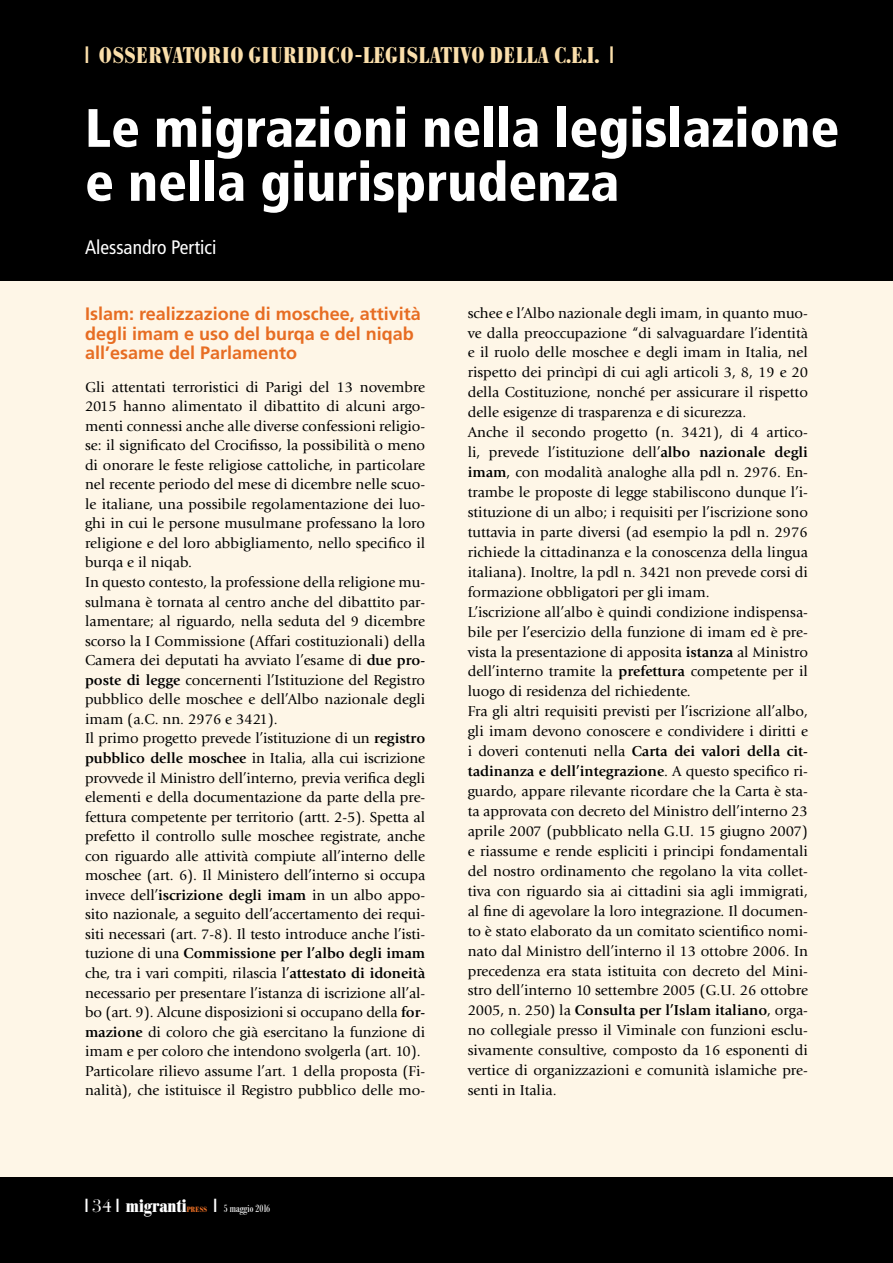
<style>
.page{position:relative;width:893px;height:1263px;background:#fef6e7}
.page>*{position:absolute;margin:0;border:0;box-sizing:border-box;transform-origin:0 0}
.t1{font:900 condensed 54px/54px "Frutiger";color:#fff}
.t2{font:700 condensed 22.5px "Bodoni BE";letter-spacing:.04em;color:#fbdfab}
.t3{font:condensed 19.5px "Frutiger";color:#fff}
.t4{font:700 18px/19.5px "Frutiger";color:#e76d23}
.t5{font:700 condensed 18px "Bodoni BE";color:#fff}
.t6{font:15px/20px "Giovanni";color:#000}
.t7{font:condensed 10.5px "Bodoni BE";color:#fff}
.t8{font:700 condensed 7.5px "Bodoni BE";letter-spacing:.04em;color:#e76d23}
.s1{font-family:"False Positive BRK";font-weight:400;font-stretch:normal}
.s2{font-weight:700}
.s3{font-family:"Bauer Bodoni Std";font-weight:400;font-stretch:normal}
.s4{font-family:"False Positive BRK";font-stretch:normal;font-size:18px}
</style>
<div class="page">
<div style="left:0;top:0;width:893px;height:281px;background:#000"></div>
<div style="left:0;top:1178px;width:893px;height:85px;background:#000"></div>
<h2 class="t2" style="left:85px;top:43px;width:530px"><span class="s1">1</span> OSSERVATORIO GIURIDICO-LEGISLATIVO DELLA C.E.I. <span class="s1">1</span></h2>
<h1 class="t1" style="left:85px;top:101px;width:756px">Le migrazioni nella legislazione e nella giurisprudenza</h1>
<h3 class="t3" style="left:85px;top:236px;width:133px">Alessandro Pertici</h3>
<p class="t4" style="left:85px;top:304px;width:337px">Islam: realizzazione di moschee, attività degli imam e uso del burqa e del niqab all’esame del Parlamento</p>
<p class="t6" style="left:85px;top:377px;width:342px;line-height:19.5px">Gli attentati terroristici di Parigi del 13 novembre 2015 hanno alimentato il dibattito di alcuni argo&shy;menti connessi anche alle diverse confessioni religio&shy;se: il significato del Crocifisso, la possibilità o meno di onorare le feste religiose cattoliche, in particolare nel recente periodo del mese di dicembre nelle scuo&shy;le italiane, una possibile regolamentazione dei luo&shy;ghi in cui le persone musulmane professano la loro religione e del loro abbigliamento, nello specifico il burqa e il niqab.<br>In questo contesto, la professione della religione mu&shy;sulmana è tornata al centro anche del dibattito par&shy;lamentare; al riguardo, nella seduta del 9 dicembre scorso la I Commissione (Affari costituzionali) della Camera dei deputati ha avviato l’esame di <span class="s2">due pro&shy;poste di legge</span> concernenti l’Istituzione del Registro pubblico delle moschee e dell’Albo nazionale degli imam (a.C. nn. 2976 e 3421).<br>Il primo progetto prevede l’istituzione di un <span class="s2">registro pubblico delle moschee</span> in Italia, alla cui iscrizione provvede il Ministro dell’interno, previa verifica degli elementi e della documentazione da parte della pre&shy;fettura competente per territorio (artt. 2-5). Spetta al prefetto il controllo sulle moschee registrate, anche con riguardo alle attività compiute all’interno delle moschee (art. 6). Il Ministero dell’interno si occupa invece dell’<span class="s2">iscrizione degli imam</span> in un albo appo&shy;sito nazionale, a seguito dell’accertamento dei requi&shy;siti necessari (art. 7-8). Il testo introduce anche l’isti&shy;tuzione di una <span class="s2">Commissione per l’albo degli imam </span>che, tra i vari compiti, rilascia l’<span class="s2">attestato di idoneità </span>necessario per presentare l’istanza di iscrizione all’al&shy;bo (art. 9). Alcune disposizioni si occupano della <span class="s2">for&shy;mazione</span> di coloro che già esercitano la funzione di imam e per coloro che intendono svolgerla (art. 10).<br>Particolare rilievo assume l’art. 1 della proposta (Fi&shy;nalità), che istituisce il Registro pubblico delle mo-</p>
<p class="t5" style="left:85px;top:1196px;width:103px"><span class="s1">1</span> <span class="s3">34</span> <span class="s1">1</span> migranti</p>
<p class="t8" style="left:187px;top:1205px;width:22px">PRESS</p>
<p class="t7" style="left:214px;top:1203px;width:58px"><span class="s4">1</span> 5 maggio 2016</p>
<p class="t6" style="left:468px;top:303px;width:342px">schee e l’Albo nazionale degli imam, in quanto muo&shy;ve dalla preoccupazione “di salvaguardare l’identità e il ruolo delle moschee e degli imam in Italia, nel rispetto dei princìpi di cui agli articoli 3, 8, 19 e 20 della Costituzione, nonché per assicurare il rispetto delle esigenze di trasparenza e di sicurezza.<br>Anche il secondo progetto (n. 3421), di 4 artico&shy;li, prevede l’istituzione dell’<span class="s2">albo nazionale degli imam</span>, con modalità analoghe alla pdl n. 2976. En&shy;trambe le proposte di legge stabiliscono dunque l’i&shy;stituzione di un albo; i requisiti per l’iscrizione sono tuttavia in parte diversi (ad esempio la pdl n. 2976 richiede la cittadinanza e la conoscenza della lingua italiana). Inoltre, la pdl n. 3421 non prevede corsi di formazione obbligatori per gli imam.<br>L’iscrizione all’albo è quindi condizione indispensa&shy;bile per l’esercizio della funzione di imam ed è pre&shy;vista la presentazione di apposita <span class="s2">istanza</span> al Ministro dell’interno tramite la <span class="s2">prefettura</span> competente per il luogo di residenza del richiedente.<br>Fra gli altri requisiti previsti per l’iscrizione all’albo, gli imam devono conoscere e condividere i diritti e i doveri contenuti nella <span class="s2">Carta dei valori della cit&shy;tadinanza e dell’integrazione</span>. A questo specifico ri&shy;guardo, appare rilevante ricordare che la Carta è sta&shy;ta approvata con decreto del Ministro dell’interno 23 aprile 2007 (pubblicato nella G.U. 15 giugno 2007) e riassume e rende espliciti i principi fondamentali del nostro ordinamento che regolano la vita collet&shy;tiva con riguardo sia ai cittadini sia agli immigrati, al fine di agevolare la loro integrazione. Il documen&shy;to è stato elaborato da un comitato scientifico nomi&shy;nato dal Ministro dell’interno il 13 ottobre 2006. In precedenza era stata istituita con decreto del Mini&shy;stro dell’interno 10 settembre 2005 (G.U. 26 ottobre 2005, n. 250) la <span class="s2">Consulta per l’Islam italiano</span>, orga&shy;no collegiale presso il Viminale con funzioni esclu&shy;sivamente consultive, composto da 16 esponenti di vertice di organizzazioni e comunità islamiche pre&shy;senti in Italia.</p>
</div>
